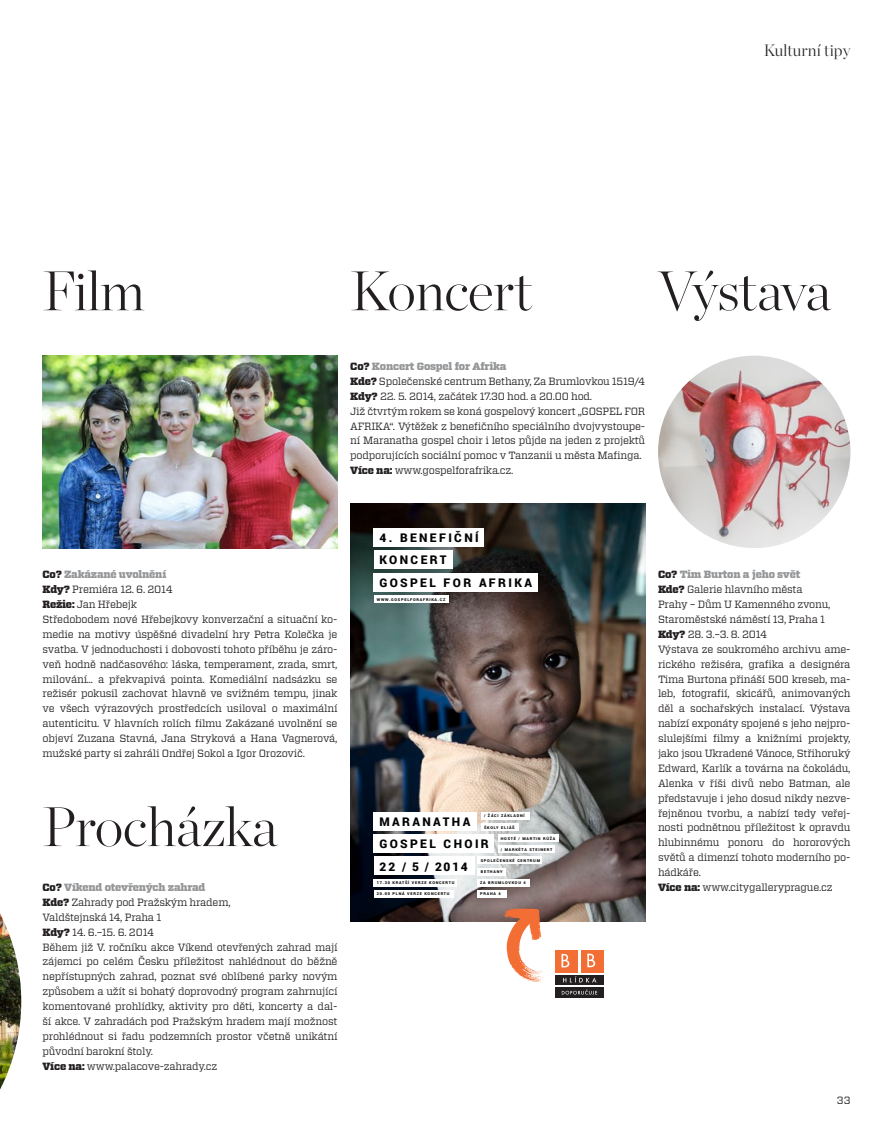
<style>
.page{position:relative;width:893px;height:1127px;background:#fff}
.page>*{position:absolute;margin:0;border:0;box-sizing:border-box;transform-origin:0 0}
.t1{font:200 55.5px "Chronicle Display";letter-spacing:-.01em;color:#231f20}
.t2{font:200 16.5px "Chronicle Display";color:#231f20}
.t3{font:900 11.85px/22.4px "Roboto";letter-spacing:.2em;color:#020304}
.t4{font:10.5px/14.9px "Vitesse";letter-spacing:-.02em;color:#231f20;text-align:justify}
.t5{font:900 10.5px "Vitesse";letter-spacing:-.02em;color:#949698}
.t6{font:900 3.9px "Roboto";letter-spacing:.2em;color:#020304}
.s1{color:#231f20}
.s2{font-weight:900}
</style>
<div class="page">
<div style="left:555px;top:975px;width:48px;height:10px;background:#231f20"></div>
<svg style="left:563px;top:976px;width:33px;height:6px"></svg>
<svg style="left:555px;top:987px;width:48px;height:10px"></svg>
<svg style="left:562px;top:989px;width:35px;height:5px"></svg>
<div style="left:555px;top:950px;width:23px;height:23px;background:#f36e34"></div>
<div style="left:581px;top:950px;width:22px;height:23px;background:#f36e34"></div>
<svg style="left:587px;top:953px;width:8px;height:14px"></svg>
<svg style="left:561px;top:954px;width:8px;height:13px"></svg>
<img style="left:43px;top:355px;width:294px;height:194px">
<img style="left:350px;top:504px;width:295px;height:417px">
<div style="left:374px;top:528px;width:110px;height:18px;background:#fff"></div>
<div style="left:374px;top:812px;width:103px;height:18px;background:#fff"></div>
<div style="left:374px;top:834px;width:120px;height:19px;background:#fff"></div>
<div style="left:374px;top:857px;width:100px;height:18px;background:#fff"></div>
<div style="left:374px;top:551px;width:79px;height:18px;background:#fff"></div>
<div style="left:374px;top:573px;width:164px;height:18px;background:#fff"></div>
<div style="left:481px;top:812px;width:49px;height:7px;background:#fff"></div>
<div style="left:498px;top:834px;width:61px;height:8px;background:#fff"></div>
<div style="left:478px;top:857px;width:64px;height:7px;background:#fff"></div>
<div style="left:374px;top:879px;width:83px;height:7px;background:#fff"></div>
<div style="left:477px;top:879px;width:53px;height:7px;background:#fff"></div>
<div style="left:477px;top:890px;width:29px;height:7px;background:#fff"></div>
<div style="left:481px;top:823px;width:37px;height:7px;background:#fff"></div>
<div style="left:498px;top:846px;width:57px;height:7px;background:#fff"></div>
<div style="left:478px;top:868px;width:28px;height:7px;background:#fff"></div>
<div style="left:374px;top:890px;width:79px;height:7px;background:#fff"></div>
<div style="left:374px;top:595px;width:75px;height:8px;background:#fff"></div>
<img style="left:0;top:913px;width:21px;height:176px">
<svg style="left:504px;top:908px;width:41px;height:74px"></svg>
<img style="left:658px;top:356px;width:192px;height:192px;border-radius:96px">
<p class="t2" style="left:764px;top:37px;width:88px">Kulturní tipy</p>
<p class="t1" style="left:43px;top:249px;width:104px">Film</p>
<p class="t1" style="left:658px;top:249px;width:175px">Výstava</p>
<p class="t1" style="left:350px;top:249px;width:184px">Koncert</p>
<p class="t5" style="left:350px;top:359px;width:158px"><span class="s1">Co?</span> Koncert Gospel for Afrika</p>
<p class="t4" style="left:350px;top:374px;width:296px"><span class="s2">Kde?</span> Společenské centrum Bethany, Za Brumlovkou 1519/4</p>
<p class="t4" style="left:350px;top:388px;width:243px"><span class="s2">Kdy?</span> 22. 5. 2014, začátek 17.30 hod. a 20.00 hod.</p>
<p class="t4" style="left:350px;top:403px;width:297px">Již čtvrtým rokem se koná gospelový koncert „GOSPEL FOR AFRIKA“. Výtěžek z benefičního speciálního dvojvystoupe&shy;ní Maranatha gospel choir i letos půjde na jeden z projektů podporujících sociální pomoc v Tanzanii u města Mafinga.</p>
<p class="t4" style="left:350px;top:463px;width:165px"><span class="s2">Více na:</span> www.gospelforafrika.cz.</p>
<p class="t5" style="left:43px;top:568px;width:125px"><span class="s1">Co?</span> Zakázané uvolnění</p>
<p class="t4" style="left:43px;top:582px;width:132px"><span class="s2">Kdy?</span> Premiéra 12. 6. 2014</p>
<p class="t4" style="left:43px;top:597px;width:96px"><span class="s2">Režie:</span> Jan Hřebejk</p>
<p class="t4" style="left:43px;top:612px;width:297px">Středobodem nové Hřebejkovy konverzační a situační ko&shy;medie na motivy úspěšné divadelní hry Petra Kolečka je svatba. V jednoduchosti i dobovosti tohoto příběhu je záro&shy;veň hodně nadčasového: láska, temperament, zrada, smrt, milování... a překvapivá pointa. Komediální nadsázku se režisér pokusil zachovat hlavně ve svižném tempu, jinak ve všech výrazových prostředcích usiloval o maximální autenticitu. V hlavních rolích filmu Zakázané uvolnění se objeví Zuzana Stavná, Jana Stryková a Hana Vagnerová, mužské party si zahráli Ondřej Sokol a Igor Orozovič.</p>
<p class="t1" style="left:43px;top:784px;width:237px">Procházka</p>
<p class="t5" style="left:43px;top:880px;width:164px"><span class="s1">Co?</span> Víkend otevřených zahrad</p>
<p class="t4" style="left:43px;top:894px;width:190px"><span class="s2">Kde?</span> Zahrady pod Pražským hradem,</p>
<p class="t4" style="left:43px;top:909px;width:120px">Valdštejnská 14, Praha 1</p>
<p class="t4" style="left:43px;top:924px;width:113px"><span class="s2">Kdy?</span> 14. 6.–15. 6. 2014</p>
<p class="t4" style="left:43px;top:939px;width:297px">Během již V. ročníku akce Víkend otevřených zahrad mají zájemci po celém Česku příležitost nahlédnout do běžně nepřístupných zahrad, poznat své oblíbené parky novým způsobem a užít si bohatý doprovodný program zahrnující komentované prohlídky, aktivity pro děti, koncerty a dal&shy;ší akce. V zahradách pod Pražským hradem mají možnost prohlédnout si řadu podzemních prostor včetně unikátní původní barokní štoly.</p>
<p class="t4" style="left:43px;top:1058px;width:176px"><span class="s2">Více na:</span> www.palacove-zahrady.cz</p>
<p class="t3" style="left:379px;top:526px;width:154px">4. BENEFIČNÍ<br>KONCERT<br>GOSPEL FOR AFRIKA</p>
<p class="t6" style="left:377px;top:596px;width:70px">WWW.GOSPELFORAFRIKA.CZ</p>
<p class="t6" style="left:484px;top:813px;width:42px">/ ŽÁCI ZÁKLADNÍ</p>
<p class="t6" style="left:484px;top:824px;width:32px">ŠKOLY ELIÁŠ</p>
<p class="t3" style="left:379px;top:810px;width:111px;line-height:21.8px">MARANATHA<br>GOSPEL CHOIR</p>
<p class="t6" style="left:501px;top:835px;width:56px">HOSTÉ / MARTIN RŮŽA</p>
<p class="t6" style="left:501px;top:847px;width:53px">/ MARKÉTA STEINERT</p>
<p class="t6" style="left:481px;top:858px;width:61px">SPOLEČENSKÉ CENTRUM</p>
<p class="t6" style="left:481px;top:869px;width:23px">BETHANY</p>
<p class="t3" style="left:379px;top:855px;width:90px">22 / 5 / 2014</p>
<p class="t6" style="left:377px;top:880px;width:79px">17.30 KRATŠÍ VERZE KONCERTU</p>
<p class="t6" style="left:377px;top:891px;width:74px">20.00 PLNÁ VERZE KONCERTU</p>
<p class="t6" style="left:480px;top:880px;width:47px">ZA BRUMLOVKOU 4</p>
<p class="t6" style="left:480px;top:891px;width:22px">PRAHA 4</p>
<p class="t5" style="left:658px;top:568px;width:144px"><span class="s1">Co?</span> Tim Burton a jeho svět</p>
<p class="t4" style="left:658px;top:582px;width:146px"><span class="s2">Kde?</span> Galerie hlavního města</p>
<p class="t4" style="left:658px;top:597px;width:174px">Prahy – Dům U Kamenného zvonu,</p>
<p class="t4" style="left:658px;top:612px;width:169px">Staroměstské náměstí 13, Praha 1</p>
<p class="t4" style="left:658px;top:627px;width:111px"><span class="s2">Kdy?</span> 28. 3.–3. 8. 2014</p>
<p class="t4" style="left:658px;top:641px;width:194px">Výstava ze soukromého archivu ame&shy;rického režiséra, grafika a designéra Tima Burtona přináší 500 kreseb, ma&shy;leb, fotografií, skicářů, animovaných děl a sochařských instalací. Výstava nabízí exponáty spojené s jeho nejpro&shy;slulejšími filmy a knižními projekty, jako jsou Ukradené Vánoce, Střihoruký Edward, Karlík a továrna na čokoládu, Alenka v říši divů nebo Batman, ale představuje i jeho dosud nikdy nezve&shy;řejněnou tvorbu, a nabízí tedy veřej&shy;nosti podnětnou příležitost k opravdu hlubinnému ponoru do hororových světů a dimenzí tohoto moderního po&shy;hádkáře.</p>
<p class="t4" style="left:658px;top:880px;width:176px"><span class="s2">Více na:</span> www.citygalleryprague.cz</p>
<p class="t4" style="left:837px;top:1092px;width:15px">33</p>
</div>
